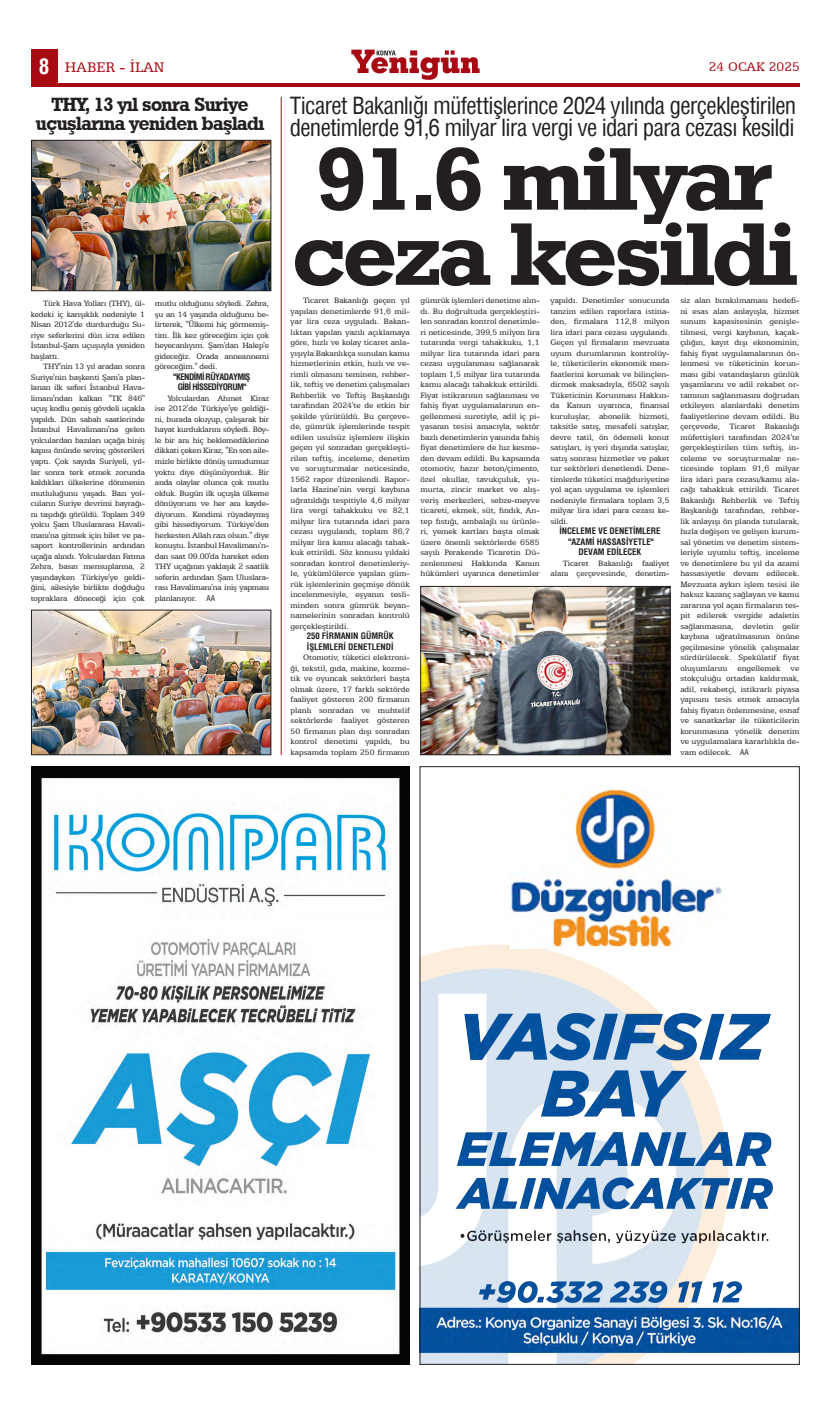
<style>
.page{position:relative;width:831px;height:1414px;background:#fff}
.page>*{position:absolute;margin:0;border:0;box-sizing:border-box;transform-origin:0 0}
.ana{font:88.46px "Geometric Slab 712 BT Bold A";letter-spacing:-.03em;color:#231f20;scale:1.09 1}
.üst_ana_baslık{font:condensed 23.1px/22.1px "Helvetica";letter-spacing:-.03em;color:#231f20}
.t1{font:700 condensed 21px "Helvetica";color:#fff}
.yatay_baslık{font:19.25px "Geometric Slab 712 BT Bold A";letter-spacing:-.03em;color:#231f20}
.t2{font:15.75px "Egyptian 505 BT";color:#a70a12}
.t3{font:14px "Egyptian 505 BT";color:#a70a12}
.metin{font:8.75px/10.5px "Egyptian 505 BT";letter-spacing:-.005em;color:#231f20;text-align:justify}
.ara_bas{font:700 condensed 8.75px "Helvetica";letter-spacing:-.005em;color:#231f20}
.ara_bas-2{font:700 condensed 8.75px "Helvetica";letter-spacing:-.06em;color:#231f20}
.s1{font-family:"Helvetica";font-stretch:condensed;font-size:7.88px}
</style>
<div class="page">
<div style="left:31px;top:50px;width:26px;height:35px;background:#a70a12"></div>
<hr style="left:31px;top:83px;width:769px;height:4px;background:#a70a12">
<svg style="left:351px;top:50px;width:129px;height:30px"></svg>
<img style="left:423px;top:588px;width:245px;height:165px">
<div style="left:421px;top:586px;width:249px;height:169px;border:1px solid #231f20"></div>
<hr style="left:281px;top:97px;width:1px;height:658px;background:#a70a12">
<img style="left:33px;top:142px;width:236px;height:147px">
<div style="left:31px;top:140px;width:240px;height:151px;border:1px solid #231f20"></div>
<img style="left:33px;top:612px;width:236px;height:141px">
<div style="left:31px;top:610px;width:240px;height:145px;border:1px solid #231f20"></div>
<img style="left:422px;top:786px;width:375px;height:576px">
<img style="left:31px;top:766px;width:379px;height:598px">
<p class="t1" style="left:39px;top:53px;width:12px">8</p>
<p class="t2" style="left:65px;top:58px;width:101px">HABER - İLAN</p>
<p class="t3" style="left:709px;top:59px;width:93px">24 OCAK 2025</p>
<p class="yatay_baslık" style="left:52px;top:93px;width:199px">THY, 13 yıl sonra Suriye</p>
<p class="yatay_baslık" style="left:36px;top:112px;width:230px">uçuşlarına yeniden başladı</p>
<p class="metin" style="left:31px;top:298px;width:116px;text-indent:12px">Türk Hava Yolları (THY), ül&shy;kedeki iç karışıklık nedeniyle 1<br>Nisan 2012'de durdurduğu Su&shy;riye seferlerini dün icra edilen İstanbul-Şam uçuşuyla yeniden başlattı.</p>
<p class="metin" style="left:31px;top:361px;width:116px;text-indent:12px">THY'nin 13 yıl aradan sonra Suriye'nin başkenti Şam'a plan&shy;lanan ilk seferi İstanbul Hava&shy;limanı'ndan kalkan "TK 846" uçuş kodlu geniş gövdeli uçakla yapıldı. Dün sabah saatlerinde İstanbul Havalimanı'na gelen yolculardan bazıları uçağa biniş kapısı önünde sevinç gösterileri yaptı. Çok sayıda Suriyeli, yıl&shy;lar sonra terk etmek zorunda kaldıkları ülkelerine dönmenin mutluluğunu yaşadı. Bazı yol&shy;cuların Suriye devrimi bayrağı&shy;nı taşıdığı görüldü. Toplam 349 yolcu Şam Uluslararası Havali&shy;manı'na gitmek için bilet ve pa&shy;saport kontrollerinin ardından uçağa alındı. Yolculardan Fatma Zehra, basın mensuplarına, 2 yaşındayken Türkiye'ye geldi&shy;ğini, ailesiyle birlikte doğduğu topraklara döneceği için çok</p>
<p class="metin" style="left:155px;top:298px;width:116px">mutlu olduğunu söyledi. Zehra, şu an 14 yaşında olduğunu be&shy;lirterek, "Ülkemi hiç görmemiş&shy;tim. İlk kez göreceğim için çok heyecanlıyım. Şam'dan Halep'e gideceğiz. Orada anneannemi göreceğim." dedi.</p>
<p class="ara_bas-2" style="left:174px;top:371px;width:78px">"KENDİMİ RÜYADAYMIŞ</p>
<p class="ara_bas-2" style="left:178px;top:381px;width:70px">GİBİ HİSSEDİYORUM"</p>
<p class="metin" style="left:155px;top:393px;width:116px;text-indent:12px">Yolculardan Ahmet Kiraz ise 2012'de Türkiye'ye geldiği&shy;ni, burada okuyup, çalışarak bir hayat kurduklarını söyledi. Böy&shy;le bir anı hiç beklemediklerine dikkati çeken Kiraz, "En son aile&shy;mizle birlikte dönüş umudumuz yoktu diye düşünüyorduk. Bir anda olaylar olunca çok mutlu olduk. Bugün ilk uçuşla ülkeme dönüyorum ve her anı kayde&shy;diyorum. Kendimi rüyadaymış gibi hissediyorum. Türkiye'den herkesten Allah razı olsun." diye konuştu. İstanbul Havalimanı'n&shy;dan saat 09.00'da hareket eden THY uçağının yaklaşık 2 saatlik seferin ardından Şam Uluslara&shy;rası Havalimanı'na iniş yapması planlanıyor. ■ <span class="s1">AA</span></p>
<p class="üst_ana_baslık" style="left:290px;top:94px;width:508px">Ticaret Bakanlığı müfettişlerince 2024 yılında gerçekleştirilen denetimlerde 91,6 milyar lira vergi ve idari para cezası kesildi</p>
<p class="ana" style="left:317px;top:124px;width:420px">91.6 milyar</p>
<p class="ana" style="left:292px;top:200px;width:465px">ceza kesildi</p>
<p class="metin" style="left:291px;top:295px;width:121px;text-indent:12px">Ticaret Bakanlığı geçen yıl yapılan denetimlerde 91,6 mil&shy;yar lira ceza uyguladı. Bakan&shy;lıktan yapılan yazılı açıklamaya göre, hızlı ve kolay ticaret anla&shy;yışıyla Bakanlıkça sunulan kamu hizmetlerinin etkin, hızlı ve ve&shy;rimli olmasını teminen, rehber&shy;lik, teftiş ve denetim çalışmaları Rehberlik ve Teftiş Başkanlığı tarafından 2024'te de etkin bir şekilde yürütüldü. Bu çerçeve&shy;de, gümrük işlemlerinde tespit edilen usulsüz işlemlere ilişkin geçen yıl sonradan gerçekleşti&shy;rilen teftiş, inceleme, denetim ve soruşturmalar neticesinde, 1562 rapor düzenlendi. Rapor&shy;larla Hazine'nin vergi kaybına uğratıldığı tespitiyle 4,6 milyar lira vergi tahakkuku ve 82,1 milyar lira tutarında idari para cezası uygulandı, toplam 86,7 milyar lira kamu alacağı tahak&shy;kuk ettirildi. Söz konusu yıldaki sonradan kontrol denetimleriy&shy;le, yükümlülerce yapılan güm&shy;rük işlemlerinin geçmişe dönük incelenmesiyle, eşyanın tesli&shy;minden sonra gümrük beyan&shy;namelerinin sonradan kontrolü gerçekleştirildi.</p>
<p class="ara_bas" style="left:307px;top:630px;width:88px">250 FİRMANIN GÜMRÜK</p>
<p class="ara_bas" style="left:307px;top:641px;width:88px">İŞLEMLERİ DENETLENDİ</p>
<p class="metin" style="left:291px;top:652px;width:121px;text-indent:12px">Otomotiv, tüketici elektroni&shy;ği, tekstil, gıda, makine, kozme&shy;tik ve oyuncak sektörleri başta olmak üzere, 17 farklı sektörde faaliyet gösteren 200 firmanın planlı sonradan ve muhtelif sektörlerde faaliyet gösteren 50 firmanın plan dışı sonradan kontrol denetimi yapıldı, bu kapsamda toplam 250 firmanın</p>
<p class="metin" style="left:421px;top:295px;width:121px">gümrük işlemleri denetime alın&shy;dı. Bu doğrultuda gerçekleştiri&shy;len sonradan kontrol denetimle&shy;ri neticesinde, 399,5 milyon lira tutarında vergi tahakkuku, 1,1 milyar lira tutarında idari para cezası uygulanması sağlanarak toplam 1,5 milyar lira tutarında kamu alacağı tahakkuk ettirildi.<br>Fiyat istikrarının sağlanması ve fahiş fiyat uygulamalarının en&shy;gellenmesi suretiyle, adil iç pi&shy;yasanın tesisi amacıyla, sektör bazlı denetimlerin yanında fahiş fiyat denetimlere de hız kesme&shy;den devam edildi. Bu kapsamda otomotiv, hazır beton/çimento, özel okullar, tavukçuluk, yu&shy;murta, zincir market ve alış&shy;veriş merkezleri, sebze-meyve ticareti, ekmek, süt, fındık, An&shy;tep fıstığı, ambalajlı su ürünle&shy;ri, yemek kartları başta olmak üzere önemli sektörlerde 6585 sayılı Perakende Ticaretin Dü&shy;zenlenmesi Hakkında Kanun hükümleri uyarınca denetimler</p>
<p class="metin" style="left:550px;top:295px;width:121px">yapıldı. Denetimler sonucunda tanzim edilen raporlara istina&shy;den, firmalara 112,8 milyon lira idari para cezası uygulandı.<br>Geçen yıl firmaların mevzuata uyum durumlarının kontrolüy&shy;le, tüketicilerin ekonomik men&shy;faatlerini korumak ve bilinçlen&shy;dirmek maksadıyla, 6502 sayılı Tüketicinin Korunması Hakkın&shy;da Kanun uyarınca, finansal kuruluşlar, abonelik hizmeti, taksitle satış, mesafeli satışlar, devre tatil, ön ödemeli konut satışları, iş yeri dışında satışlar, satış sonrası hizmetler ve paket tur sektörleri denetlendi. Dene&shy;timlerde tüketici mağduriyetine yol açan uygulama ve işlemleri nedeniyle firmalara toplam 3,5 milyar lira idari para cezası ke&shy;sildi.</p>
<p class="ara_bas" style="left:559px;top:525px;width:103px">İNCELEME VE DENETİMLERE</p>
<p class="ara_bas" style="left:569px;top:536px;width:86px">"AZAMİ HASSASİYETLE"</p>
<p class="ara_bas" style="left:579px;top:546px;width:64px">DEVAM EDİLECEK</p>
<p class="metin" style="left:550px;top:557px;width:121px;text-align:right">Ticaret Bakanlığı faaliyet alanı çerçevesinde, denetim-</p>
<p class="metin" style="left:680px;top:295px;width:121px">siz alan bırakılmaması hedefi&shy;ni esas alan anlayışla, hizmet sunum kapasitesinin genişle&shy;tilmesi, vergi kaybının, kaçak&shy;çılığın, kayıt dışı ekonominin, fahiş fiyat uygulamalarının ön&shy;lenmesi ve tüketicinin korun&shy;ması gibi vatandaşların günlük yaşamlarını ve adil rekabet or&shy;tamının sağlanmasını doğrudan etkileyen alanlardaki denetim faaliyetlerine devam edildi. Bu çerçevede, Ticaret Bakanlığı müfettişleri tarafından 2024'te gerçekleştirilen tüm teftiş, in&shy;celeme ve soruşturmalar ne&shy;ticesinde toplam 91,6 milyar lira idari para cezası/kamu ala&shy;cağı tahakkuk ettirildi. Ticaret Bakanlığı Rehberlik ve Teftiş Başkanlığı tarafından, rehber&shy;lik anlayışı ön planda tutularak, hızla değişen ve gelişen kurum&shy;sal yönetim ve denetim sistem&shy;leriyle uyumlu teftiş, inceleme ve denetimlere bu yıl da azami hassasiyetle devam edilecek.<br>Mevzuata aykırı işlem tesisi ile haksız kazanç sağlayan ve kamu zararına yol açan firmaların tes&shy;pit edilerek vergide adaletin sağlanmasına, devletin gelir kaybına uğratılmasının önüne geçilmesine yönelik çalışmalar sürdürülecek. Spekülatif fiyat oluşumlarını engellemek ve stokçuluğu ortadan kaldırmak, adil, rekabetçi, istikrarlı piyasa yapısını tesis etmek amacıyla fahiş fiyatın önlenmesine, esnaf ve sanatkarlar ile tüketicilerin korunmasına yönelik denetim ve uygulamalara kararlılıkla de&shy;vam edilecek. <span class="s1">AA</span></p>
</div>
